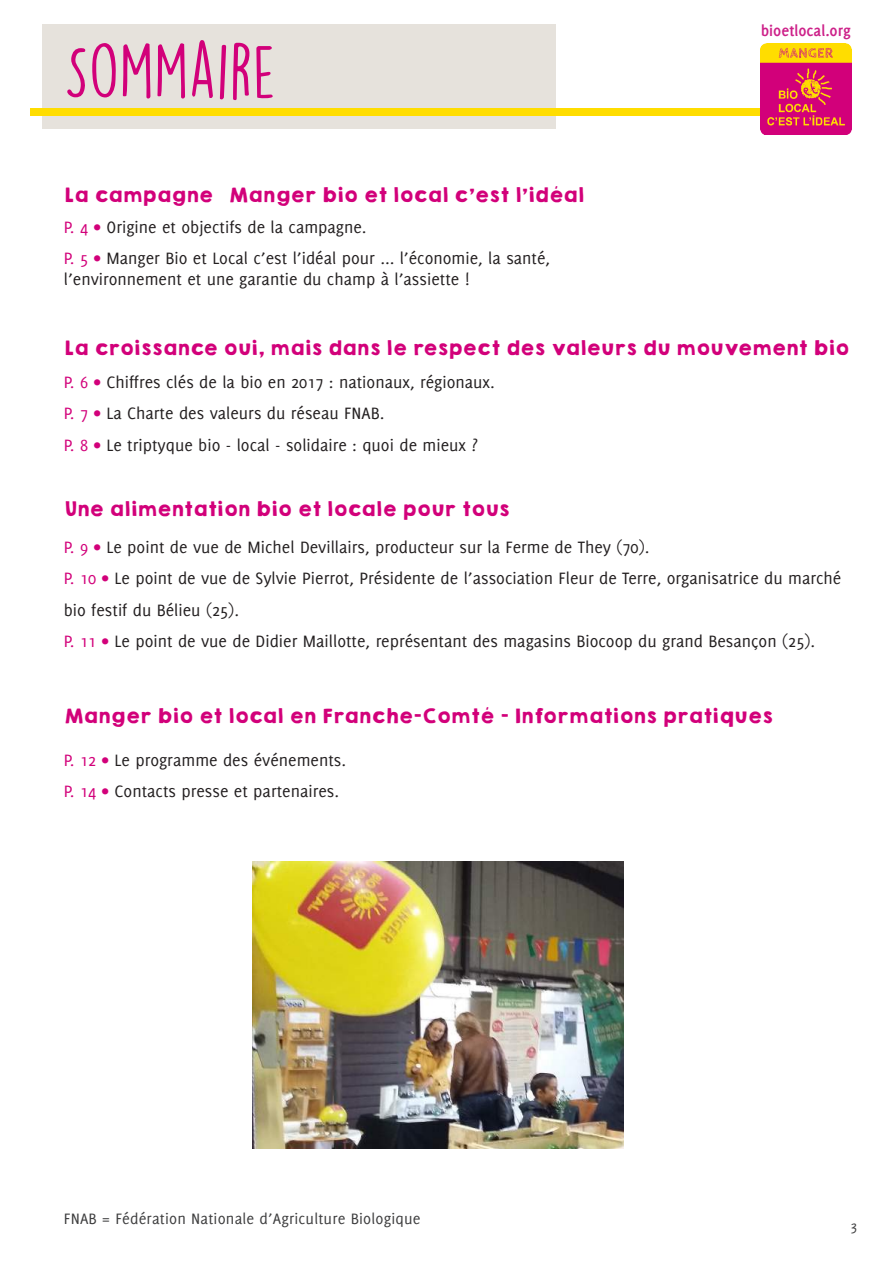
<style>
.page{position:relative;width:893px;height:1263px;background:#fff}
.page>*{position:absolute;margin:0;border:0;box-sizing:border-box;transform-origin:0 0}
.t1{font:69.75px "DK Lemon Yellow Sun";color:#d2007a}
.t2{font:18px/31.5px "Delicious";color:#231f20}
.t3{font:18px "KGHAPPY Solid";color:#d2007a}
.t4{font:700 16.8px "Delicious";color:#cd2189}
.t5{font:16.5px "Delicious";letter-spacing:.01em;color:#3e3e3f}
.t6{font:15px "Delicious";color:#3e3e3f}
.s1{color:#d2007a}
</style>
<div class="page">
<div style="left:43px;top:24px;width:513px;height:105px;background:#e6e2dc"></div>
<div style="left:30px;top:108px;width:806px;height:8px;background:#fd0"></div>
<img style="left:761px;top:43px;width:90px;height:91px">
<img style="left:253px;top:861px;width:370px;height:287px">
<h1 class="t1" style="left:64px;top:29px;width:214px">SOMMAIRE</h1>
<p class="t3" style="left:64px;top:181px;width:522px">La campagne « Manger bio et local c’est l’idéal</p>
<p class="t2" style="left:64px;top:211px;width:488px"><span class="s1">P. 4 •</span> Origine et objectifs de la campagne.<br><span class="s1">P. 5 •</span> Manger Bio et Local c’est l’idéal pour ... l’économie, la santé,</p>
<p class="t2" style="left:64px;top:263px;width:407px">l’environnement et une garantie du champ à l’assiette !</p>
<p class="t4" style="left:761px;top:21px;width:92px">bioetlocal.org</p>
<p class="t3" style="left:64px;top:334px;width:787px">La croissance oui, mais dans le respect des valeurs du mouvement bio</p>
<p class="t2" style="left:64px;top:366px;width:433px"><span class="s1">P. 6 •</span> Chiffres clés de la bio en 2017 : nationaux, régionaux.<br><span class="s1">P. 7 •</span> La Charte des valeurs du réseau FNAB.<br><span class="s1">P. 8 •</span> Le triptyque bio - local - solidaire : quoi de mieux ?</p>
<p class="t3" style="left:64px;top:495px;width:447px">Une alimentation bio et locale pour tous</p>
<p class="t2" style="left:64px;top:531px;width:779px"><span class="s1">P. 9 •</span> Le point de vue de Michel Devillairs, producteur sur la Ferme de They (70).<br><span class="s1">P. 10 •</span> Le point de vue de Sylvie Pierrot, Présidente de l’association Fleur de Terre, organisatrice du marché bio festif du Bélieu (25).<br><span class="s1">P. 11 •</span> Le point de vue de Didier Maillotte, représentant des magasins Biocoop du grand Besançon (25).</p>
<p class="t3" style="left:64px;top:702px;width:710px">Manger bio et local en Franche-Comté - Informations pratiques</p>
<p class="t2" style="left:64px;top:744px;width:284px"><span class="s1">P. 12 •</span> Le programme des événements.<br><span class="s1">P. 14 •</span> Contacts presse et partenaires.</p>
<p class="t5" style="left:64px;top:1209px;width:358px">FNAB = Fédération Nationale d’Agriculture Biologique</p>
<p class="t6" style="left:850px;top:1217px;width:8px">3</p>
</div>
